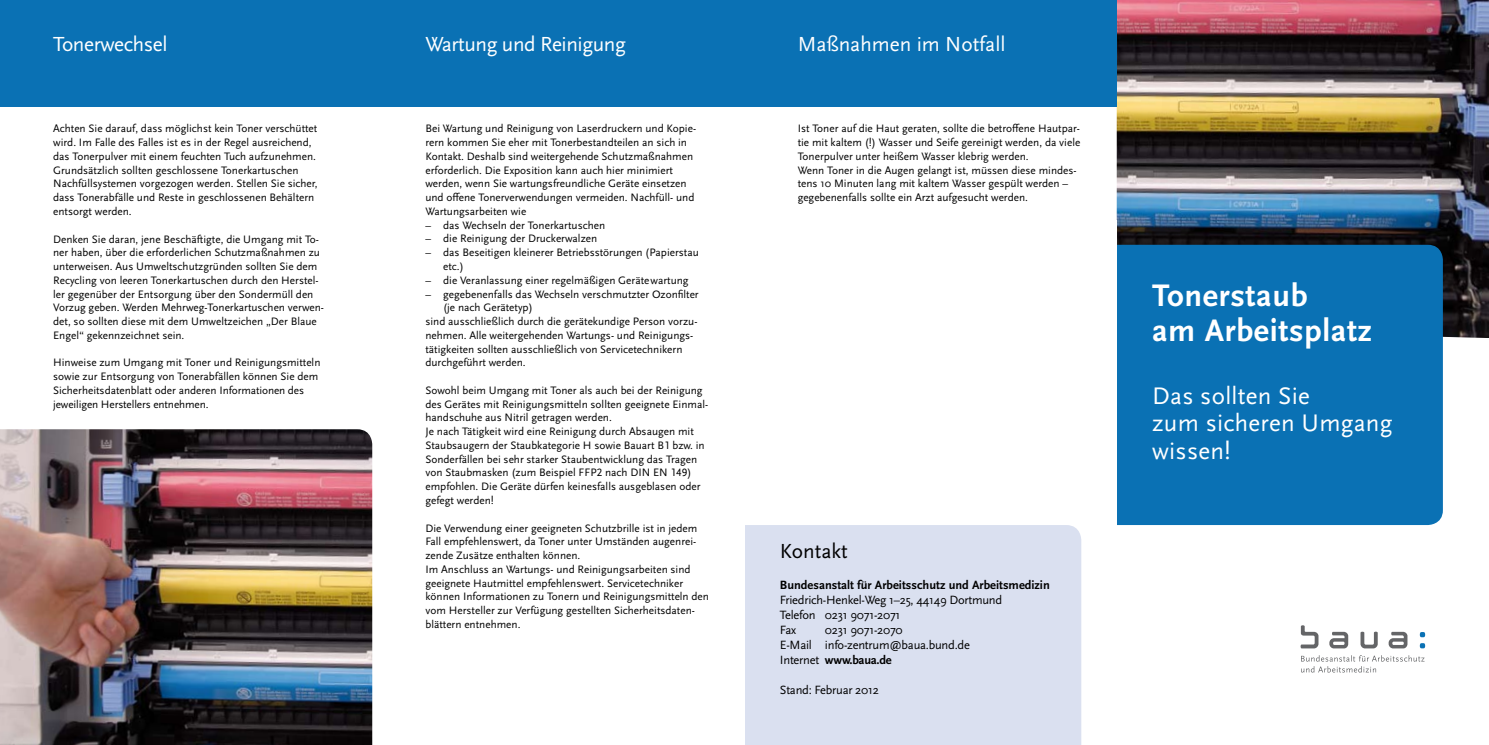
<style>
.page{position:relative;width:1489px;height:745px;background:#fff}
.page>*{position:absolute;margin:0;border:0;box-sizing:border-box;transform-origin:0 0}
.t1{font:700 32.5px/35px "Scala Sans Pro";letter-spacing:.02em;color:#fff}
.t2{font:25px/27.5px "Scala Sans Pro";letter-spacing:.01em;color:#fff}
.t3{font:21.25px "Scala Sans Pro";letter-spacing:-.02em;color:#fff}
.t4{font:21.25px "Scala Sans Pro";color:#fff}
.t5{font:21.25px "Scala Sans Pro";color:#000}
.t6{font:12.5px/15px "Scala Sans Pro";letter-spacing:-.02em;color:#000}
.t7{font:700 12.5px "Scala Sans Pro";color:#000}
.t8{font:11.25px/13.8px "Scala Sans Pro";color:#000}
.s1{font-weight:700}
</style>
<div class="page">
<img style="left:1116px;top:0;width:372px;height:338px">
<svg style="left:1419px;top:632px;width:5px;height:16px"></svg>
<svg style="left:1301px;top:655px;width:123px;height:17px"></svg>
<svg style="left:1300px;top:625px;width:18px;height:23px"></svg>
<svg style="left:1360px;top:631px;width:17px;height:17px"></svg>
<svg style="left:1329px;top:631px;width:18px;height:17px"></svg>
<svg style="left:1388px;top:631px;width:19px;height:17px"></svg>
<div style="left:1098px;top:244px;width:344px;height:280px;background:#0a71b4;border-radius:15px"></div>
<img style="left:0;top:429px;width:372px;height:315px">
<div style="left:0;top:0;width:1116px;height:106px;background:#0a71b4"></div>
<div style="left:1084px;top:220px;width:32px;height:310px;background:#fff"></div>
<div style="left:745px;top:525px;width:336px;height:219px;background:#dae0f0"></div>
<h3 class="t3" style="left:53px;top:32px;width:116px">Tonerwechsel</h3>
<h3 class="t3" style="left:425px;top:32px;width:202px">Wartung und Reinigung</h3>
<h3 class="t4" style="left:797px;top:32px;width:209px">Maßnahmen im Notfall</h3>
<p class="t8" style="left:53px;top:122px;width:266px">Achten Sie darauf, dass möglichst kein Toner verschüttet wird. Im Falle des Falles ist es in der Regel ausreichend, das Tonerpulver mit einem feuchten Tuch aufzunehmen.<br>Grundsätzlich sollten geschlossene Tonerkartuschen Nachfüllsystemen vorgezogen werden. Stellen Sie sicher, dass Tonerabfälle und Reste in geschlossenen Behältern entsorgt werden.</p>
<p class="t8" style="left:53px;top:232px;width:272px">Denken Sie daran, jene Beschäftigte, die Umgang mit To&shy;ner haben, über die erforderlichen Schutzmaßnahmen zu unterweisen. Aus Umweltschutzgründen sollten Sie dem Recycling von leeren Tonerkartuschen durch den Herstel&shy;ler gegenüber der Entsorgung über den Sondermüll den Vorzug geben. Werden Mehrweg-Tonerkartuschen verwen&shy;det, so sollten diese mit dem Umweltzeichen „Der Blaue Engel“ gekennzeichnet sein.</p>
<p class="t8" style="left:53px;top:355px;width:269px">Hinweise zum Umgang mit Toner und Reinigungsmitteln sowie zur Entsorgung von Tonerabfällen können Sie dem Sicherheitsdatenblatt oder anderen Informationen des jeweiligen Herstellers entnehmen.</p>
<p class="t8" style="left:425px;top:122px;width:272px">Bei Wartung und Reinigung von Laserdruckern und Kopie&shy;rern kommen Sie eher mit Tonerbestandteilen an sich in Kontakt. Deshalb sind weitergehende Schutzmaßnahmen erforderlich. Die Exposition kann auch hier minimiert werden, wenn Sie wartungsfreundliche Geräte einsetzen und offene Tonerverwendungen vermeiden. Nachfüll- und Wartungsarbeiten wie</p>
<p class="t8" style="left:425px;top:218px;width:181px">– das Wechseln der Tonerkartuschen</p>
<p class="t8" style="left:425px;top:232px;width:173px">– die Reinigung der Druckerwalzen</p>
<p class="t8" style="left:443px;top:245px;width:257px;text-indent:-18px">– das Beseitigen kleinerer Betriebsstörungen (Papierstau etc.)</p>
<p class="t8" style="left:425px;top:273px;width:265px">– die Veranlassung einer regelmäßigen Gerätewartung</p>
<p class="t8" style="left:425px;top:287px;width:275px">– gegebenenfalls das Wechseln verschmutzter Ozonfilter</p>
<p class="t8" style="left:443px;top:300px;width:91px">(je nach Gerätetyp)</p>
<p class="t8" style="left:425px;top:314px;width:273px">sind ausschließlich durch die gerätekundige Person vorzu-</p>
<p class="t8" style="left:425px;top:328px;width:269px">nehmen. Alle weitergehenden Wartungs- und Reinigungs-</p>
<p class="t8" style="left:425px;top:342px;width:258px">tätigkeiten sollten ausschließlich von Servicetechnikern</p>
<p class="t8" style="left:425px;top:355px;width:102px">durchgeführt werden.</p>
<p class="t8" style="left:425px;top:383px;width:284px">Sowohl beim Umgang mit Toner als auch bei der Reinigung des Gerätes mit Reinigungsmitteln sollten geeignete Einmal&shy;handschuhe aus Nitril getragen werden.<br>Je nach Tätigkeit wird eine Reinigung durch Absaugen mit Staubsaugern der Staubkategorie H sowie Bauart B1 bzw. in Sonderfällen bei sehr starker Staubentwicklung das Tragen von Staubmasken (zum Beispiel FFP2 nach DIN EN 149) empfohlen. Die Geräte dürfen keinesfalls ausgeblasen oder gefegt werden!</p>
<p class="t8" style="left:425px;top:520px;width:285px">Die Verwendung einer geeigneten Schutzbrille ist in jedem Fall empfehlenswert, da Toner unter Umständen augenrei&shy;zende Zusätze enthalten können.<br>Im Anschluss an Wartungs- und Reinigungsarbeiten sind geeignete Hautmittel empfehlenswert. Servicetechniker können Informationen zu Tonern und Reinigungsmitteln den vom Hersteller zur Verfügung gestellten Sicherheitsdaten&shy;blättern entnehmen.</p>
<p class="t8" style="left:797px;top:122px;width:284px">Ist Toner auf die Haut geraten, sollte die betroffene Hautpar&shy;tie mit kaltem (!) Wasser und Seife gereinigt werden, da viele Tonerpulver unter heißem Wasser klebrig werden.<br>Wenn Toner in die Augen gelangt ist, müssen diese mindes&shy;tens 10 Minuten lang mit kaltem Wasser gespült werden – gegebenenfalls sollte ein Arzt aufgesucht werden.</p>
<h3 class="t5" style="left:780px;top:538px;width:69px">Kontakt</h3>
<p class="t7" style="left:780px;top:577px;width:271px">Bundesanstalt für Arbeitsschutz und Arbeitsmedizin</p>
<p class="t6" style="left:780px;top:592px;width:224px">Friedrich-Henkel-Weg 1–25, 44149 Dortmund<br>Telefon 0231 9071-2071<br>Fax</p>
<p class="t6" style="left:780px;top:622px;width:191px;text-indent:45px">0231 9071-2070<br>E-Mail info-zentrum@baua.bund.de<br>Internet <span class="s1">www.baua.de</span></p>
<p class="t6" style="left:780px;top:682px;width:100px">Stand: Februar 2012</p>
<h1 class="t1" style="left:1152px;top:278px;width:221px">Tonerstaub<br>am Arbeitsplatz</h1>
<h2 class="t2" style="left:1152px;top:381px;width:242px">Das sollten Sie<br>zum sicheren Umgang wissen!</h2>
</div>
